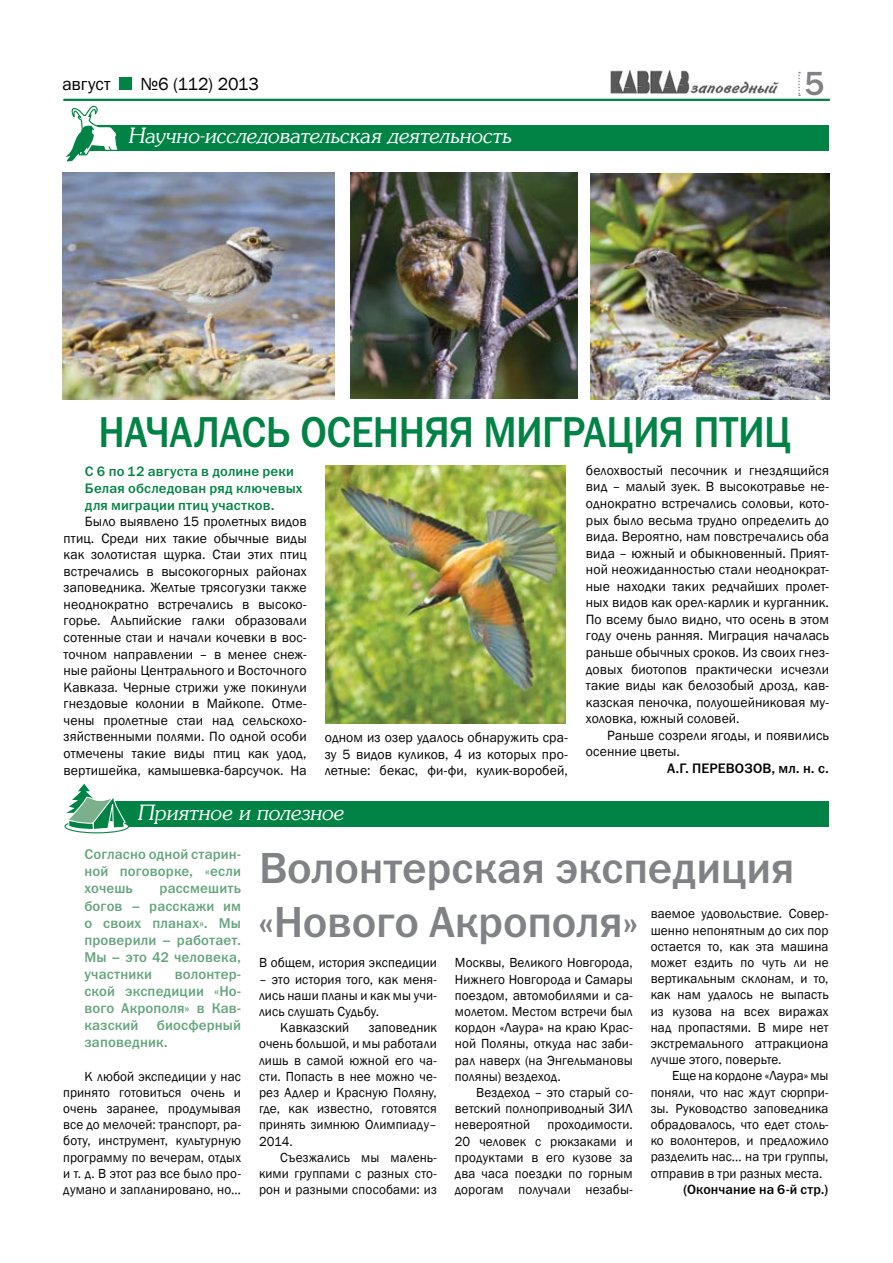
<style>
.page{position:relative;width:893px;height:1263px;background:#fff}
.page>*{position:absolute;margin:0;border:0;box-sizing:border-box;transform-origin:0 0}
.t1{font:43.8px/54.4px "Franklin Gothic Medium C";letter-spacing:-.005em;color:#808285}
.t2{font:43.5px "Franklin Gothic Medium C";letter-spacing:-.015em;color:#008344;scale:.9 1}
.t3{font:33.75px "Franklin Gothic Medium C";color:#808285}
.t4{font:italic 21px "Souvienne";color:#fff}
.t5{font:18px "Franklin Gothic";letter-spacing:-.005em;color:#000}
.t6{font:14.25px/17.1px "Franklin Gothic Medium C";letter-spacing:.01em;color:#64a57c;text-align:justify}
.t7{font:13.8px/16.5px "Franklin Gothic";letter-spacing:.005em;color:#000;text-align:justify}
.t8{font:13.8px/16.5px "Franklin Gothic Medium C";letter-spacing:.01em;color:#008344}
.t9{font:13.8px "Franklin Gothic Medium C";color:#000}
.t10{font:13.5px/16.2px "Franklin Gothic";letter-spacing:.01em;color:#000;text-align:justify}
.t11{font:13.5px "Franklin Gothic Medium C";letter-spacing:.01em;color:#000}
</style>
<div class="page">
<hr style="left:63px;top:99px;width:767px;height:2px;background:#008344">
<img style="left:611px;top:71px;width:168px;height:23px">
<div style="left:119px;top:78px;width:12px;height:12px;background:#008344"></div>
<svg style="left:798px;top:72px;width:2px;height:24px"></svg>
<div style="left:97px;top:125px;width:732px;height:26px;background:#008344"></div>
<svg style="left:65px;top:105px;width:53px;height:56px"></svg>
<img style="left:325px;top:465px;width:240px;height:259px">
<img style="left:63px;top:173px;width:271px;height:227px">
<img style="left:351px;top:173px;width:226px;height:226px">
<img style="left:590px;top:173px;width:239px;height:227px">
<div style="left:102px;top:801px;width:727px;height:25px;background:#008344"></div>
<svg style="left:65px;top:820px;width:64px;height:13px"></svg>
<div style="left:64px;top:819px;width:65px;height:14px;border:1px solid #008344;border-radius:50%"></div>
<svg style="left:64px;top:784px;width:62px;height:46px"></svg>
<h3 class="t5" style="left:62px;top:73px;width:50px">август</h3>
<h3 class="t5" style="left:140px;top:73px;width:120px">№6 (112) 2013</h3>
<h3 class="t3" style="left:804px;top:64px;width:22px">5</h3>
<h3 class="t4" style="left:129px;top:124px;width:384px">Научно-исследовательская деятельность</h3>
<h2 class="t2" style="left:98px;top:408px;width:771px">НАЧАЛАСЬ ОСЕННЯЯ МИГРАЦИЯ ПТИЦ</h2>
<p class="t8" style="left:85px;top:463px;width:219px">С 6 по 12 августа в долине реки<br>Белая обследован ряд ключевых для миграции птиц участков.</p>
<p class="t7" style="left:64px;top:513px;width:245px;text-indent:21px">Было выявлено 15 пролетных видов птиц. Среди них такие обычные виды как золотистая щурка. Стаи этих птиц встречались в высокогорных районах заповедника. Желтые трясогузки также неоднократно встречались в высоко&shy;горье. Альпийские галки образовали сотенные стаи и начали кочевки в вос&shy;точном направлении – в менее снеж&shy;ные районы Центрального и Восточного Кавказа. Черные стрижи уже покинули гнездовые колонии в Майкопе. Отме&shy;чены пролетные стаи над сельскохо&shy;зяйственными полями. По одной особи отмечены такие виды птиц как удод, вертишейка, камышевка-барсучок. На</p>
<p class="t7" style="left:325px;top:730px;width:245px">одном из озер удалось обнаружить сра&shy;зу 5 видов куликов, 4 из которых про&shy;летные: бекас, фи-фи, кулик-воробей,</p>
<p class="t7" style="left:586px;top:462px;width:245px">белохвостый песочник и гнездящийся вид – малый зуек. В высокотравье не&shy;однократно встречались соловьи, кото&shy;рых было весьма трудно определить до вида. Вероятно, нам повстречались оба вида – южный и обыкновенный. Прият&shy;ной неожиданностью стали неоднократ&shy;ные находки таких редчайших пролет&shy;ных видов как орел-карлик и курганник.<br>По всему было видно, что осень в этом году очень ранняя. Миграция началась раньше обычных сроков. Из своих гнез&shy;довых биотопов практически исчезли такие виды как белозобый дрозд, кав&shy;казская пеночка, полуошейниковая му&shy;холовка, южный соловей.</p>
<p class="t7" style="left:586px;top:727px;width:245px;text-indent:21px">Раньше созрели ягоды, и появились осенние цветы.</p>
<p class="t9" style="left:667px;top:761px;width:163px">А.Г. ПЕРЕВОЗОВ, мл. н. с.</p>
<h3 class="t4" style="left:138px;top:800px;width:208px">Приятное и полезное</h3>
<h1 class="t1" style="left:258px;top:840px;width:538px">Волонтерская экспедиция «Нового Акрополя»</h1>
<p class="t6" style="left:84px;top:846px;width:158px">Согласно одной старин&shy;ной поговорке, «если хочешь</p>
<p class="t6" style="left:84px;top:880px;width:158px;text-indent:75px">рассмешить богов – расскажи им о своих планах». Мы проверили – работает.<br>Мы – это 42 человека, участники</p>
<p class="t10" style="left:651px;top:906px;width:179px">ваемое удовольствие. Совер&shy;шенно непонятным до сих пор остается то, как эта машина может ездить по чуть ли не вертикальным склонам, и то, как нам удалось не выпасть из кузова на всех виражах над пропастями. В мире нет экстремального аттракциона лучше этого, поверьте.</p>
<p class="t10" style="left:651px;top:1068px;width:179px;text-indent:21px">Еще на кордоне «Лаура» мы поняли, что нас ждут сюрпри&shy;зы. Руководство заповедника обрадовалось, что едет столь&shy;ко волонтеров, и предложило разделить нас… на три группы, отправив в три разных места.</p>
<p class="t11" style="left:683px;top:1182px;width:147px">(Окончание на 6-й стр.)</p>
<p class="t10" style="left:259px;top:955px;width:179px">В общем, история экспедиции</p>
<p class="t10" style="left:259px;top:971px;width:179px">– это история того, как меня-</p>
<p class="t10" style="left:259px;top:987px;width:179px">лись наши планы и как мы учи-</p>
<p class="t10" style="left:259px;top:1004px;width:121px">лись слушать Судьбу.</p>
<p class="t10" style="left:280px;top:1020px;width:70px">Кавказский</p>
<p class="t10" style="left:455px;top:955px;width:179px">Москвы, Великого Новгорода, Нижнего Новгорода и Самары поездом, автомобилями и са&shy;молетом. Местом встречи был кордон «Лаура» на краю Крас&shy;ной Поляны, откуда нас заби&shy;рал наверх (на Энгельмановы поляны) вездеход.</p>
<p class="t10" style="left:455px;top:1085px;width:179px;text-indent:21px">Вездеход – это старый со&shy;ветский полноприводный ЗИЛ невероятной</p>
<p class="t6" style="left:84px;top:965px;width:158px;text-indent:90px">волонтер&shy;ской экспедиции «Но&shy;вого Акрополя» в Кав&shy;казский</p>
<p class="t6" style="left:84px;top:1017px;width:158px;text-indent:72px">биосферный заповедник.</p>
<p class="t10" style="left:63px;top:1068px;width:179px;text-indent:21px">К любой экспедиции у нас принято готовиться очень и очень заранее, продумывая все до мелочей: транспорт, ра&shy;боту, инструмент, культурную программу по вечерам, отдых и т. д. В этот раз все было про&shy;думано и запланировано, но…</p>
<p class="t10" style="left:259px;top:1020px;width:179px;text-indent:110px">заповедник очень большой, и мы работали лишь в самой южной его ча&shy;сти. Попасть в нее можно че&shy;рез Адлер и Красную Поляну, где, как известно, готовятся принять зимнюю Олимпиаду– 2014.</p>
<p class="t10" style="left:259px;top:1149px;width:179px;text-indent:21px">Съезжались мы малень&shy;кими группами с разных сто&shy;рон и разными способами: из</p>
<p class="t10" style="left:455px;top:1117px;width:179px;text-indent:93px">проходимости.<br>20 человек с рюкзаками и продуктами в его кузове за два часа поездки по горным дорогам получали незабы-</p>
</div>
